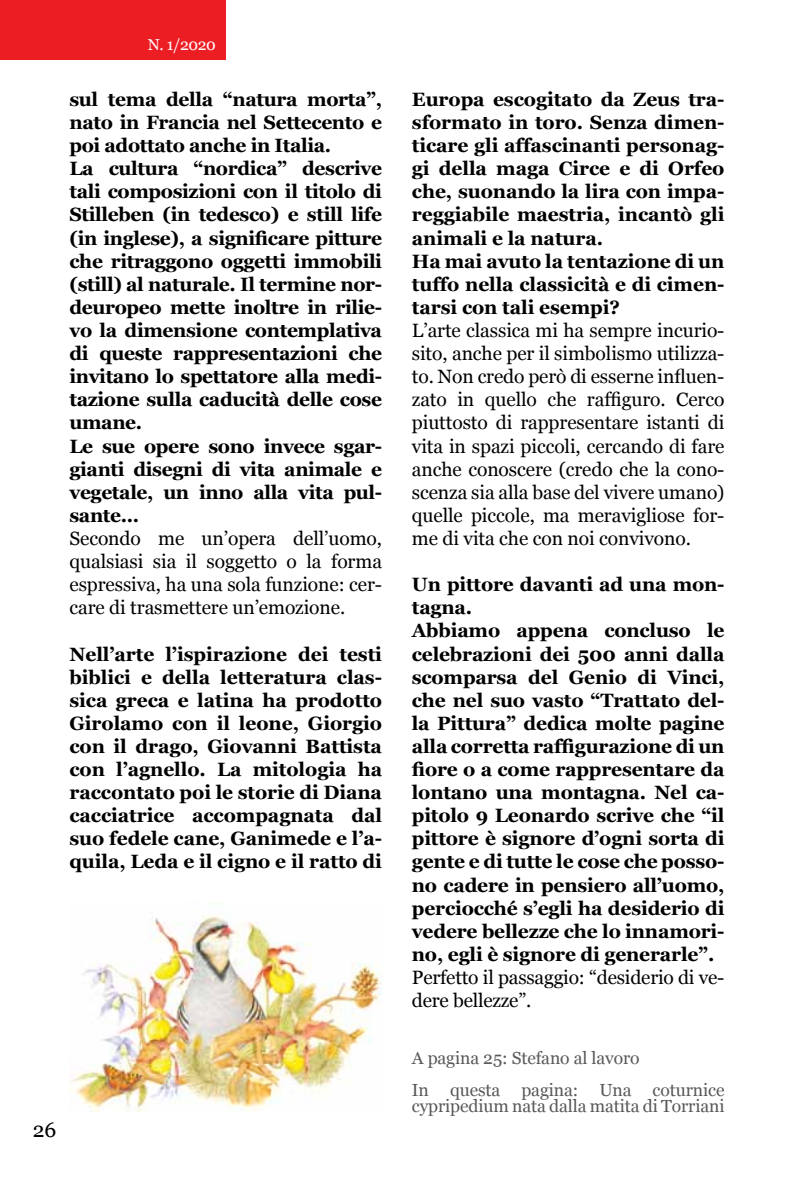
<style>
.page{position:relative;width:794px;height:1191px;background:#fff}
.page>*{position:absolute;margin:0;border:0;box-sizing:border-box;transform-origin:0 0}
.t1{font:21px "Georgia";color:#000}
.t2{font:700 19.25px/23.1px "Georgia";letter-spacing:-.01em;color:#000}
.t3{font:19.25px/23.1px "Georgia";letter-spacing:-.005em;color:#000;text-align:justify}
.t4{font:17.5px/31.5px "Georgia";letter-spacing:-.005em;color:#58595b}
.t5{font:15.75px "Georgia";color:#fff}
</style>
<div class="page">
<div style="left:0;top:0;width:226px;height:60px;background:#ed1d24"></div>
<img style="left:69px;top:903px;width:313px;height:208px">
<p class="t5" style="left:148px;top:35px;width:70px">N. 1/2020</p>
<p class="t2" style="left:69px;top:88px;width:314px">sul tema della “natura morta”, nato in Francia nel Settecento e poi adottato anche in Italia.<br>La cultura “nordica” descrive tali composizioni con il titolo di<br>Stilleben (in tedesco) e still life (in inglese), a significare pitture che ritraggono oggetti immobili (still) al naturale. Il termine nor&shy;deuropeo mette inoltre in rilie&shy;vo la dimensione contemplativa di queste rappresentazioni che invitano lo spettatore alla medi&shy;tazione sulla caducità delle cose umane.<br>Le sue opere sono invece sgar&shy;gianti disegni di vita animale e vegetale, un inno alla vita pul&shy;sante...</p>
<p class="t3" style="left:69px;top:527px;width:314px">Secondo me un’opera dell’uomo, qualsiasi sia il soggetto o la forma espressiva, ha una sola funzione: cer&shy;care di trasmettere un’emozione.</p>
<p class="t2" style="left:69px;top:642px;width:314px;text-align:justify">Nell’arte l’ispirazione dei testi biblici e della letteratura clas&shy;sica greca e latina ha prodotto Girolamo con il leone, Giorgio con il drago, Giovanni Battista con l’agnello. La mitologia ha raccontato poi le storie di Diana cacciatrice accompagnata dal suo fedele cane, Ganimede e l’a&shy;quila, Leda e il cigno e il ratto di</p>
<p class="t1" style="left:33px;top:1118px;width:25px">26</p>
<p class="t2" style="left:412px;top:88px;width:314px">Europa escogitato da Zeus tra&shy;sformato in toro. Senza dimen&shy;ticare gli affascinanti personag&shy;gi della maga Circe e di Orfeo che, suonando la lira con impa&shy;reggiabile maestria, incantò gli animali e la natura.<br>Ha mai avuto la tentazione di un tuffo nella classicità e di cimen&shy;tarsi con tali esempi?</p>
<p class="t3" style="left:412px;top:319px;width:314px">L’arte classica mi ha sempre incurio&shy;sito, anche per il simbolismo utilizza&shy;to. Non credo però di esserne influen&shy;zato in quello che raffiguro. Cerco piuttosto di rappresentare istanti di vita in spazi piccoli, cercando di fare anche conoscere (credo che la cono&shy;scenza sia alla base del vivere umano) quelle piccole, ma meravigliose for&shy;me di vita che con noi convivono.</p>
<p class="t2" style="left:412px;top:573px;width:314px">Un pittore davanti ad una mon&shy;tagna.<br>Abbiamo appena concluso le celebrazioni dei 500 anni dalla scomparsa del Genio di Vinci, che nel suo vasto “Trattato del&shy;la Pittura” dedica molte pagine alla corretta raffigurazione di un fiore o a come rappresentare da lontano una montagna. Nel ca&shy;pitolo 9 Leonardo scrive che “il pittore è signore d’ogni sorta di gente e di tutte le cose che posso&shy;no cadere in pensiero all’uomo, perciocché s’egli ha desiderio di vedere bellezze che lo innamori&shy;no, egli è signore di generarle”.</p>
<p class="t3" style="left:412px;top:965px;width:314px">Perfetto il passaggio: “desiderio di ve&shy;dere bellezze”.</p>
<p class="t4" style="left:412px;top:1042px;width:314px">A pagina 25: Stefano al lavoro<br>In questa pagina: Una coturnice</p>
<p class="t4" style="left:412px;top:1089px;width:314px">cypripedium nata dalla matita di Torriani</p>
</div>
